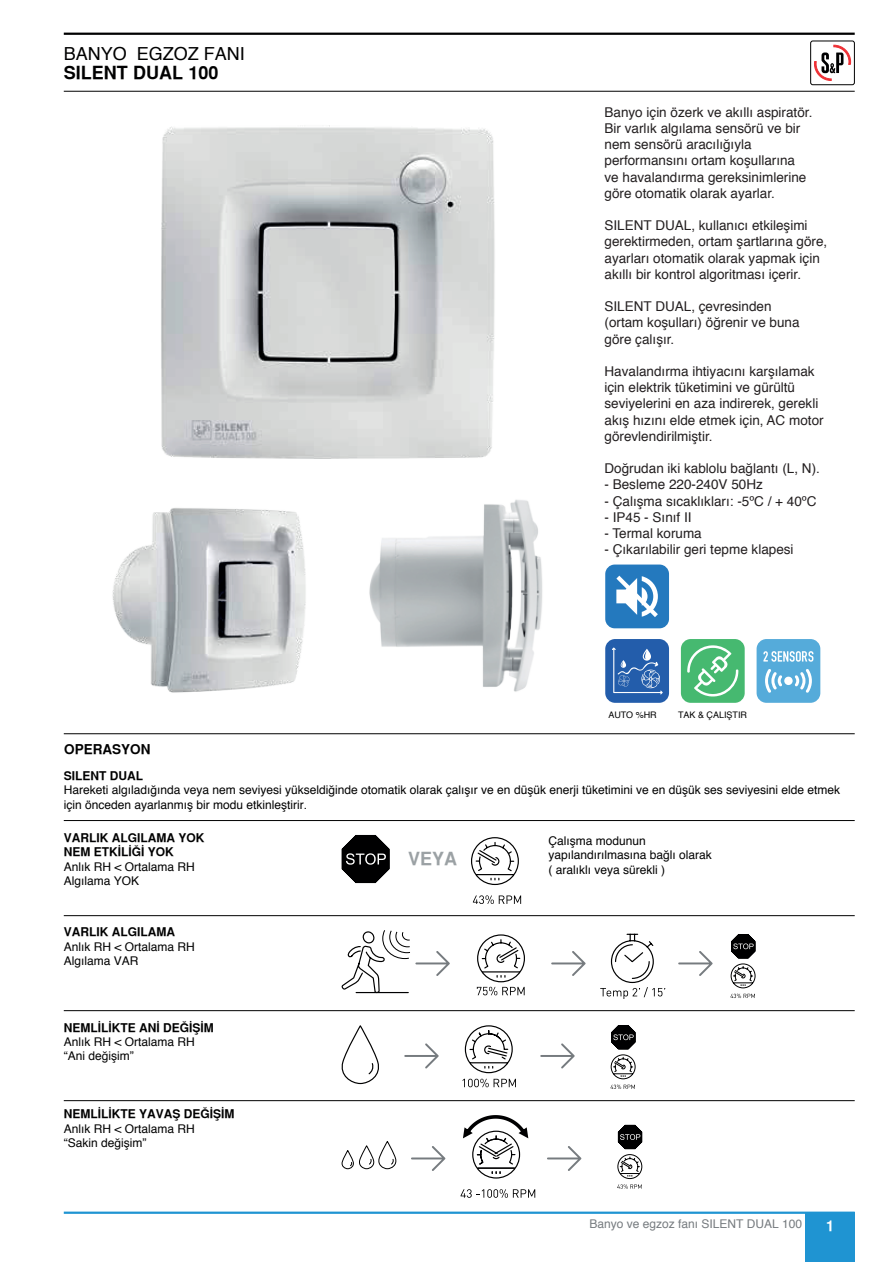
<style>
.page{position:relative;width:893px;height:1263px;background:#fff}
.page>*{position:absolute;margin:0;border:0;box-sizing:border-box;transform-origin:0 0}
.t1{font:18px "Helvetica";color:#000001}
.t2{font:700 18px "Helvetica";color:#000001}
.t3{font:700 18px "Helvetica";color:#9ba1a4}
.t4{font:700 15px "Helvetica";color:#fff;scale:.95 1}
.t5{font:13.5px/16.2px "Helvetica";color:#231f20}
.t6{font:700 13.5px "Helvetica";color:#000001}
.t7{font:12px/14.4px "Helvetica";color:#000001}
.t8{font:700 12px/14.4px "Helvetica";color:#000001}
.t9{font:12px "Helvetica";color:#767b7f}
.t10{font:9px "Helvetica";color:#000001}
</style>
<div class="page">
<hr style="left:64px;top:1211px;width:791px;height:3px;background:#1f94d2">
<div style="left:805px;top:1212px;width:50px;height:49px;background:#1f94d2"></div>
<hr style="left:64px;top:33px;width:791px;height:2px;background:#000001">
<hr style="left:64px;top:91px;width:791px;height:1px;background:#000001">
<svg style="left:814px;top:45px;width:37px;height:36px"></svg>
<div style="left:810px;top:41px;width:45px;height:44px;border:1px solid #000001;border-radius:2px"></div>
<img style="left:161px;top:125px;width:334px;height:334px">
<img style="left:112px;top:508px;width:194px;height:185px">
<img style="left:369px;top:499px;width:174px;height:193px">
<hr style="left:64px;top:915px;width:791px;height:1px;background:#000001">
<svg style="left:600px;top:933px;width:65px;height:66px"></svg>
<svg style="left:551px;top:951px;width:35px;height:25px"></svg>
<svg style="left:678px;top:951px;width:35px;height:25px"></svg>
<svg style="left:730px;top:994px;width:25px;height:4px"></svg>
<svg style="left:730px;top:934px;width:26px;height:54px"></svg>
<svg style="left:341px;top:930px;width:184px;height:66px"></svg>
<hr style="left:64px;top:1010px;width:791px;height:1px;background:#000001">
<svg style="left:341px;top:1026px;width:38px;height:59px"></svg>
<svg style="left:404px;top:1043px;width:35px;height:25px"></svg>
<svg style="left:540px;top:1043px;width:35px;height:25px"></svg>
<svg style="left:463px;top:1025px;width:53px;height:62px"></svg>
<svg style="left:610px;top:1085px;width:25px;height:4px"></svg>
<svg style="left:611px;top:1025px;width:25px;height:54px"></svg>
<hr style="left:64px;top:1100px;width:791px;height:1px;background:#000001">
<svg style="left:411px;top:1146px;width:34px;height:25px"></svg>
<svg style="left:547px;top:1146px;width:34px;height:25px"></svg>
<svg style="left:341px;top:1141px;width:56px;height:29px"></svg>
<svg style="left:617px;top:1125px;width:25px;height:64px"></svg>
<svg style="left:461px;top:1189px;width:74px;height:9px"></svg>
<svg style="left:463px;top:1115px;width:65px;height:64px"></svg>
<hr style="left:64px;top:820px;width:791px;height:1px;background:#000001">
<svg style="left:473px;top:895px;width:48px;height:9px"></svg>
<svg style="left:342px;top:835px;width:48px;height:48px"></svg>
<svg style="left:471px;top:837px;width:48px;height:49px"></svg>
<hr style="left:64px;top:733px;width:791px;height:1px;background:#000001">
<div style="left:605px;top:564px;width:64px;height:64px;background:#2479be;border-radius:9px"></div>
<svg style="left:616px;top:576px;width:42px;height:41px"></svg>
<div style="left:605px;top:639px;width:64px;height:64px;background:#235dab;border-radius:10px"></div>
<svg style="left:612px;top:647px;width:51px;height:47px"></svg>
<div style="left:681px;top:639px;width:64px;height:64px;background:#46b970;border-radius:10px"></div>
<svg style="left:687px;top:645px;width:51px;height:51px"></svg>
<div style="left:757px;top:639px;width:63px;height:64px;background:#55abda;border-radius:10px"></div>
<svg style="left:795px;top:669px;width:17px;height:24px"></svg>
<svg style="left:765px;top:669px;width:17px;height:24px"></svg>
<div style="left:784px;top:677px;width:9px;height:8px;background:#fff;border-radius:50%"></div>
<svg style="left:763px;top:651px;width:50px;height:11px"></svg>
<h1 class="t1" style="left:64px;top:39px;width:183px">BANYO EGZOZ FANI</h1>
<h1 class="t2" style="left:64px;top:62px;width:156px">SILENT DUAL 100</h1>
<p class="t5" style="left:604px;top:104px;width:209px">Banyo için özerk ve akıllı aspiratör.<br>Bir varlık algılama sensörü ve bir nem sensörü aracılığıyla performansını ortam koşullarına ve havalandırma gereksinimlerine göre otomatik olarak ayarlar.</p>
<p class="t5" style="left:604px;top:218px;width:224px">SILENT DUAL, kullanıcı etkileşimi gerektirmeden, ortam şartlarına göre, ayarları otomatik olarak yapmak için akıllı bir kontrol algoritması içerir.</p>
<p class="t5" style="left:604px;top:299px;width:197px">SILENT DUAL, çevresinden (ortam koşulları) öğrenir ve buna göre çalışır.</p>
<p class="t5" style="left:604px;top:364px;width:221px">Havalandırma ihtiyacını karşılamak için elektrik tüketimini ve gürültü seviyelerini en aza indirerek, gerekli akış hızını elde etmek için, AC motor görevlendirilmiştir.</p>
<p class="t5" style="left:604px;top:461px;width:217px">Doğrudan iki kablolu bağlantı (L, N).</p>
<p class="t5" style="left:604px;top:477px;width:160px">- Besleme 220-240V 50Hz</p>
<p class="t5" style="left:604px;top:493px;width:214px">- Çalışma sıcaklıkları: -5ºC / + 40ºC</p>
<p class="t5" style="left:604px;top:509px;width:89px">- IP45 - Sınıf II</p>
<p class="t5" style="left:604px;top:526px;width:99px">- Termal koruma</p>
<p class="t5" style="left:604px;top:542px;width:191px">- Çıkarılabilir geri tepme klapesi</p>
<p class="t10" style="left:608px;top:707px;width:50px">AUTO %HR</p>
<p class="t10" style="left:678px;top:707px;width:71px">TAK &amp; ÇALIŞTIR</p>
<p class="t6" style="left:64px;top:741px;width:88px">OPERASYON</p>
<p class="t8" style="left:64px;top:768px;width:81px">SILENT DUAL</p>
<p class="t7" style="left:64px;top:783px;width:778px">Hareketi algıladığında veya nem seviyesi yükseldiğinde otomatik olarak çalışır ve en düşük enerji tüketimini ve en düşük ses seviyesini elde etmek için önceden ayarlanmış bir modu etkinleştirir.</p>
<p class="t8" style="left:64px;top:830px;width:142px">VARLIK ALGILAMA YOK<br>NEM ETKİLİĞİ YOK</p>
<p class="t7" style="left:64px;top:859px;width:133px">Anlık RH &lt; Ortalama RH<br>Algılama YOK</p>
<p class="t8" style="left:64px;top:925px;width:113px">VARLIK ALGILAMA</p>
<p class="t7" style="left:64px;top:940px;width:133px">Anlık RH &lt; Ortalama RH<br>Algılama VAR</p>
<p class="t8" style="left:64px;top:1020px;width:152px">NEMLİLİKTE ANİ DEĞİŞİM</p>
<p class="t7" style="left:64px;top:1035px;width:133px">Anlık RH &lt; Ortalama RH “Ani değişim”</p>
<p class="t8" style="left:64px;top:1107px;width:172px">NEMLİLİKTE YAVAŞ DEĞİŞİM</p>
<p class="t7" style="left:64px;top:1122px;width:133px">Anlık RH &lt; Ortalama RH “Sakin değişim”</p>
<h1 class="t3" style="left:408px;top:848px;width:51px">VEYA</h1>
<p class="t7" style="left:549px;top:834px;width:165px">Çalışma modunun yapılandırılmasına bağlı olarak ( aralıklı veya sürekli )</p>
<p class="t9" style="left:589px;top:1214px;width:214px">Banyo ve egzoz fanı SILENT DUAL 100</p>
<p class="t4" style="left:826px;top:1216px;width:10px">1</p>
</div>
